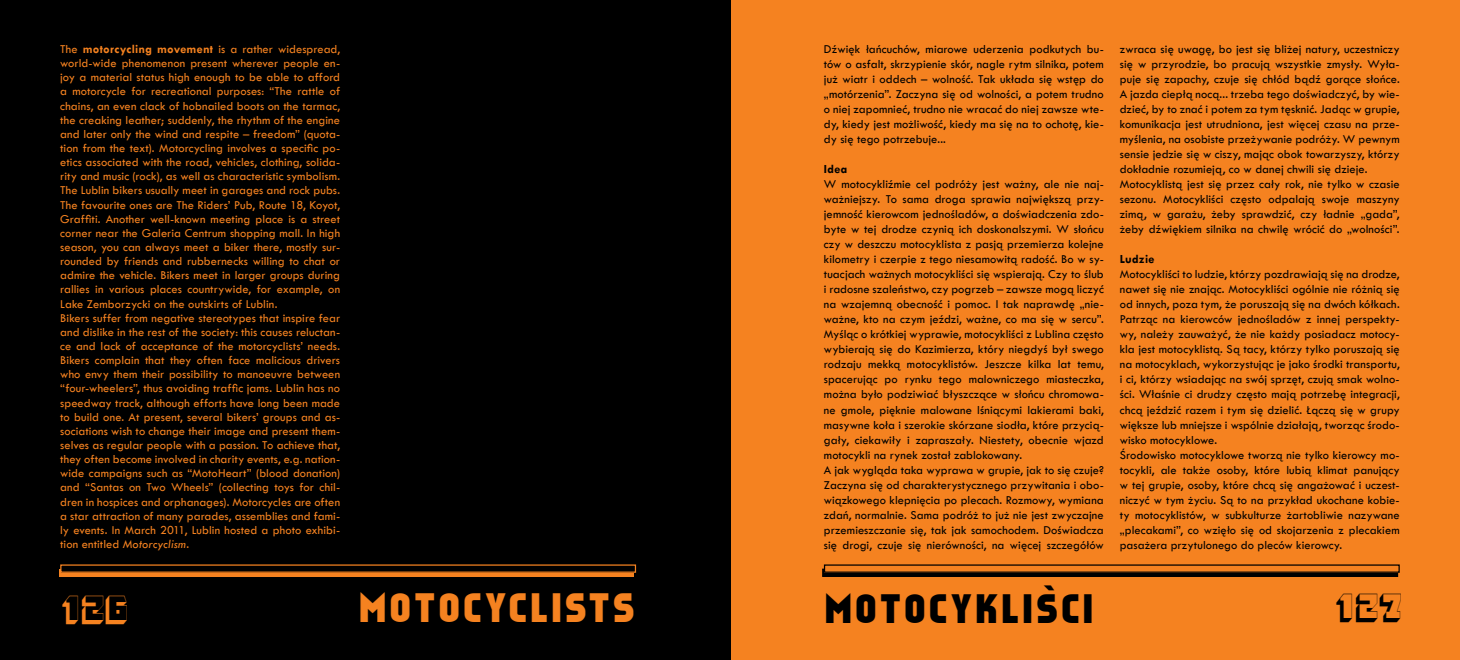
<style>
.page{position:relative;width:1460px;height:660px;background:#fff}
.page>*{position:absolute;margin:0;border:0;box-sizing:border-box;transform-origin:0 0}
.t1{font:37.5px "Faktos";letter-spacing:.1em;color:#000}
.t2{font:37.5px "Faktos";letter-spacing:.095em;color:#f58220}
.t3{font:33.75px "Pioneer IT Cby BT";color:#000}
.t4{font:33.75px "Pioneer IT Cby BT";color:#f58220}
.t5{font:12.5px/15px "Tw Cen";letter-spacing:.005em;color:#000}
.t6{font:12.5px/14.1px "Tw Cen";letter-spacing:.005em;color:#f58220}
.t7{font:700 12.5px "Tw Cen";letter-spacing:.02em;color:#000}
.s1{font-weight:700}
.s2{font-style:italic}
</style>
<div class="page">
<div style="left:730px;top:0;width:730px;height:659px;background:#f58220"></div>
<svg style="left:824px;top:572px;width:572px;height:2px"></svg>
<div style="left:822px;top:568px;width:576px;height:8px;border:1px solid #000"></div>
<svg style="left:824px;top:564px;width:575px;height:7px"></svg>
<div style="left:0;top:0;width:730px;height:659px;background:#000"></div>
<svg style="left:59px;top:569px;width:575px;height:7px;background:#d06e1b"></svg>
<svg style="left:61px;top:564px;width:574px;height:7px"></svg>
<p class="t6" style="left:60px;top:42px;width:281px">The <span class="s1">motorcycling movement</span> is a rather widespread, world-wide phenomenon present wherever people en&shy;joy a material status high enough to be able to afford a motorcycle for recreational purposes: “The rattle of chains, an even clack of hobnailed boots on the tarmac, the creaking leather; suddenly, the rhythm of the engine and later only the wind and respite – freedom” (quota&shy;tion from the text). Motorcycling involves a specific po&shy;etics associated with the road, vehicles, clothing, solida&shy;rity and music (rock), as well as characteristic symbolism.<br>The Lublin bikers usually meet in garages and rock pubs.<br>The favourite ones are The Riders’ Pub, Route 18, Koyot, Graffiti. Another well-known meeting place is a street corner near the Galeria Centrum shopping mall. In high season, you can always meet a biker there, mostly sur&shy;rounded by friends and rubbernecks willing to chat or admire the vehicle. Bikers meet in larger groups during rallies in various places countrywide, for example, on Lake Zemborzycki on the outskirts of Lublin.<br>Bikers suffer from negative stereotypes that inspire fear and dislike in the rest of the society: this causes reluctan&shy;ce and lack of acceptance of the motorcyclists’ needs.<br>Bikers complain that they often face malicious drivers who envy them their possibility to manoeuvre between “four-wheelers”, thus avoiding traffic jams. Lublin has no speedway track, although efforts have long been made to build one. At present, several bikers’ groups and as&shy;sociations wish to change their image and present them&shy;selves as regular people with a passion. To achieve that, they often become involved in charity events, e.g. nation&shy;wide campaigns such as “MotoHeart” (blood donation) and “Santas on Two Wheels” (collecting toys for chil&shy;dren in hospices and orphanages). Motorcycles are often a star attraction of many parades, assemblies and fami&shy;ly events. In March 2011, Lublin hosted a photo exhibi&shy;tion entitled <span class="s2">Motorcyclism</span>.</p>
<h2 class="t4" style="left:60px;top:586px;width:71px">126</h2>
<h1 class="t2" style="left:359px;top:585px;width:277px">MOTOCYCLISTS</h1>
<p class="t5" style="left:824px;top:41px;width:281px;text-align:justify">Dźwięk łańcuchów, miarowe uderzenia podkutych bu&shy;tów o asfalt, skrzypienie skór, nagle rytm silnika, potem już wiatr i oddech – wolność. Tak układa się wstęp do „motórzenia”. Zaczyna się od wolności, a potem trudno o niej zapomnieć, trudno nie wracać do niej zawsze wte&shy;dy, kiedy jest możliwość, kiedy ma się na to ochotę, kie&shy;dy się tego potrzebuje...</p>
<p class="t7" style="left:824px;top:161px;width:25px">Idea</p>
<p class="t5" style="left:824px;top:176px;width:281px">W motocykliźmie cel podróży jest ważny, ale nie naj&shy;ważniejszy. To sama droga sprawia największą przy&shy;jemność kierowcom jednośladów, a doświadczenia zdo&shy;byte w tej drodze czynią ich doskonalszymi. W słońcu czy w deszczu motocyklista z pasją przemierza kolejne kilometry i czerpie z tego niesamowitą radość. Bo w sy&shy;tuacjach ważnych motocykliści się wspierają. Czy to ślub i radosne szaleństwo, czy pogrzeb – zawsze mogą liczyć na wzajemną obecność i pomoc. I tak naprawdę „nie&shy;ważne, kto na czym jeździ, ważne, co ma się w sercu”.<br>Myśląc o krótkiej wyprawie, motocykliści z Lublina często wybierają się do Kazimierza, który niegdyś był swego rodzaju mekką motocyklistów. Jeszcze kilka lat temu, spacerując po rynku tego malowniczego miasteczka, można było podziwiać błyszczące w słońcu chromowa&shy;ne gmole, pięknie malowane lśniącymi lakierami baki, masywne koła i szerokie skórzane siodła, które przycią&shy;gały, ciekawiły i zapraszały. Niestety, obecnie wjazd motocykli na rynek został zablokowany.<br>A jak wygląda taka wyprawa w grupie, jak to się czuje?<br>Zaczyna się od charakterystycznego przywitania i obo&shy;wiązkowego klepnięcia po plecach. Rozmowy, wymiana zdań, normalnie. Sama podróż to już nie jest zwyczajne przemieszczanie się, tak jak samochodem. Doświadcza się drogi, czuje się nierówności, na więcej szczegółów</p>
<h1 class="t1" style="left:1044px;top:577px;width:13px">`</h1>
<p class="t5" style="left:1120px;top:41px;width:281px">zwraca się uwagę, bo jest się bliżej natury, uczestniczy się w przyrodzie, bo pracują wszystkie zmysły. Wyła&shy;puje się zapachy, czuje się chłód bądź gorące słońce.<br>A jazda ciepłą nocą... trzeba tego doświadczyć, by wie&shy;dzieć, by to znać i potem za tym tęsknić. Jadąc w grupie, komunikacja jest utrudniona, jest więcej czasu na prze&shy;myślenia, na osobiste przeżywanie podróży. W pewnym sensie jedzie się w ciszy, mając obok towarzyszy, którzy dokładnie rozumieją, co w danej chwili się dzieje.<br>Motocyklistą jest się przez cały rok, nie tylko w czasie sezonu. Motocykliści często odpalają swoje maszyny zimą, w garażu, żeby sprawdzić, czy ładnie „gada”, żeby dźwiękiem silnika na chwilę wrócić do „wolności”.</p>
<p class="t7" style="left:1120px;top:251px;width:36px">Ludzie</p>
<p class="t5" style="left:1120px;top:266px;width:281px">Motocykliści to ludzie, którzy pozdrawiają się na drodze, nawet się nie znając. Motocykliści ogólnie nie różnią się od innych, poza tym, że poruszają się na dwóch kółkach.<br>Patrząc na kierowców jednośladów z innej perspekty&shy;wy, należy zauważyć, że nie każdy posiadacz motocy&shy;kla jest motocyklistą. Są tacy, którzy tylko poruszają się na motocyklach, wykorzystując je jako środki transportu, i ci, którzy wsiadając na swój sprzęt, czują smak wolno&shy;ści. Właśnie ci drudzy często mają potrzebę integracji, chcą jeździć razem i tym się dzielić. Łączą się w grupy większe lub mniejsze i wspólnie działają, tworząc środo&shy;wisko motocyklowe.<br>Środowisko motocyklowe tworzą nie tylko kierowcy mo&shy;tocykli, ale także osoby, które lubią klimat panujący w tej grupie, osoby, które chcą się angażować i uczest&shy;niczyć w tym życiu. Są to na przykład ukochane kobie&shy;ty motocyklistów, w subkulturze żartobliwie nazywane „plecakami”, co wzięło się od skojarzenia z plecakiem pasażera przytulonego do pleców kierowcy.</p>
<h1 class="t1" style="left:825px;top:586px;width:270px">MOTOCYKLISCI</h1>
<h2 class="t3" style="left:1334px;top:585px;width:71px">127</h2>
</div>
